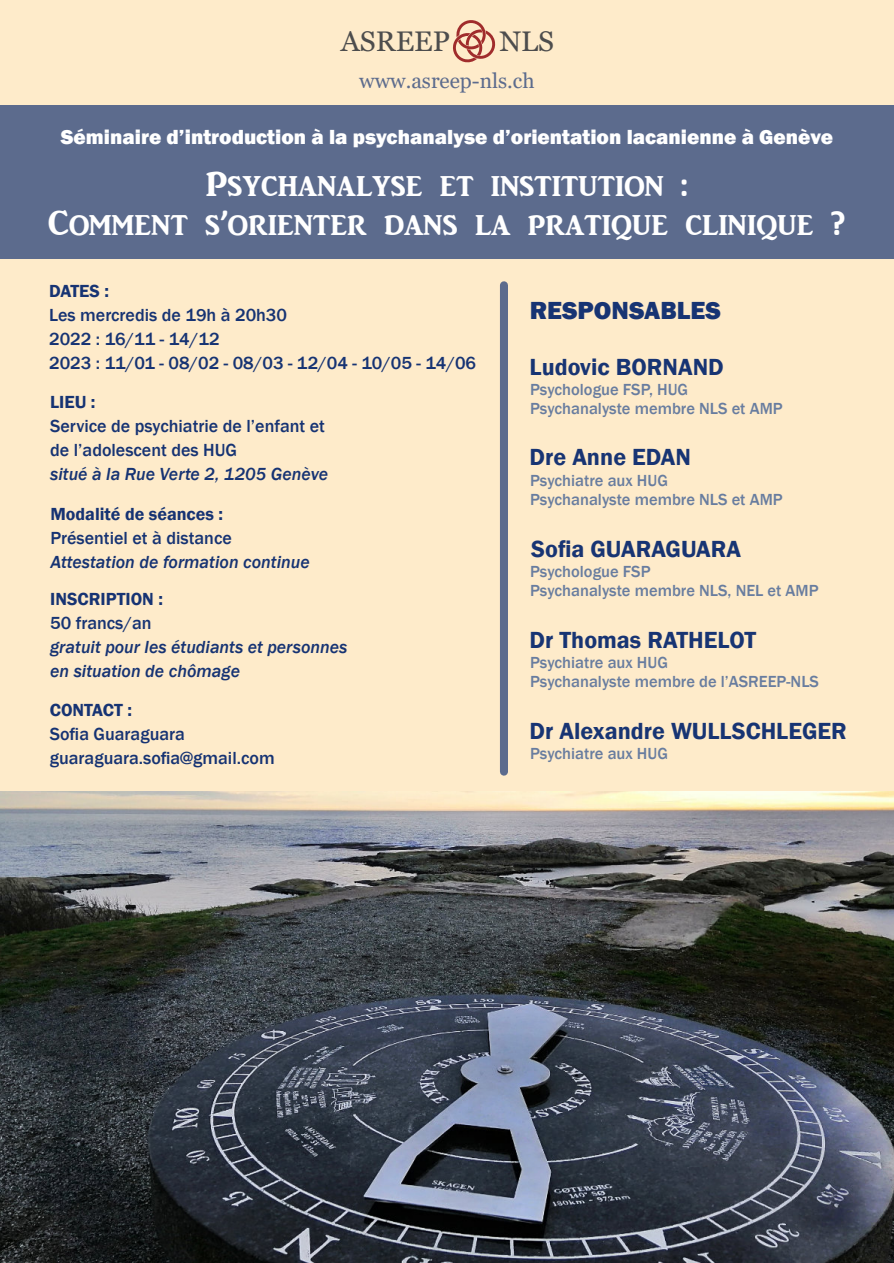
<style>
.page{position:relative;width:894px;height:1263px;background:#fff}
.page>*{position:absolute;margin:0;border:0;box-sizing:border-box;transform-origin:0 0}
.t1{font:36.45px/39px "ARJULIAN";color:#fff;text-align:center}
.t2{font:28.35px "Georgia";color:#4d4d4d}
.t3{font:800 25.5px "Franklin Gothic";color:#163373}
.t4{font:600 24px "Franklin Gothic";color:#163373}
.t5{font:800 21px "Franklin Gothic";color:#fff}
.t6{font:21px "Georgia";color:#5c6b8d}
.t7{font:500 18px/24px "Franklin Gothic";color:#163373}
.t8{font:italic 500 18px/24px "Franklin Gothic";color:#163373}
.t9{font:600 18px "Franklin Gothic";color:#163373}
.t10{font:500 16.5px/19.4px "Franklin Gothic";color:#677c9f}
</style>
<div class="page">
<img style="left:0;top:790px;width:894px;height:473px">
<div style="left:0;top:0;width:894px;height:790px;background:#feebca"></div>
<div style="left:0;top:106px;width:894px;height:153px;background:#5c6b8d"></div>
<svg style="left:453px;top:20px;width:43px;height:43px"></svg>
<div style="left:500px;top:285px;width:8px;height:487px;background:#5c6b8d"></div>
<h2 class="t2" style="left:341px;top:30px;width:111px">ASREEP</h2>
<h2 class="t2" style="left:499px;top:30px;width:56px">NLS</h2>
<p class="t6" style="left:359px;top:72px;width:177px">www.asreep-nls.ch</p>
<p class="t5" style="left:61px;top:129px;width:774px">Séminaire d’introduction à la psychanalyse d’orientation lacanienne à Genève</p>
<h1 class="t1" style="left:48px;top:164px;width:798px">Psychanalyse et institution :<br>Comment s’orienter dans la pratique clinique ?</h1>
<p class="t9" style="left:49px;top:285px;width:61px">DATES :</p>
<p class="t7" style="left:49px;top:305px;width:428px">Les mercredis de 19h à 20h30<br>2022 : 16/11 - 14/12<br>2023 : 11/01 - 08/02 - 08/03 - 12/04 - 10/05 - 14/06</p>
<p class="t9" style="left:50px;top:396px;width:47px">LIEU :</p>
<p class="t7" style="left:50px;top:416px;width:276px">Service de psychiatrie de l’enfant et de l’adolescent des HUG</p>
<p class="t8" style="left:50px;top:464px;width:279px">situé à la Rue Verte 2, 1205 Genève</p>
<p class="t9" style="left:50px;top:508px;width:174px">Modalité de séances :</p>
<p class="t7" style="left:50px;top:528px;width:183px">Présentiel et à distance</p>
<p class="t8" style="left:50px;top:552px;width:261px">Attestation de formation continue</p>
<p class="t9" style="left:50px;top:592px;width:114px">INSCRIPTION :</p>
<p class="t7" style="left:50px;top:612px;width:103px">50 francs/an</p>
<p class="t8" style="left:50px;top:636px;width:299px">gratuit pour les étudiants et personnes en situation de chômage</p>
<p class="t9" style="left:50px;top:704px;width:84px">CONTACT :</p>
<p class="t7" style="left:50px;top:724px;width:226px">Sofia Guaraguara guaraguara.sofia@gmail.com</p>
<h3 class="t3" style="left:529px;top:301px;width:193px">RESPONSABLES</h3>
<h3 class="t4" style="left:529px;top:358px;width:196px">Ludovic BORNAND</h3>
<p class="t10" style="left:530px;top:400px;width:254px">Psychanalyste membre NLS et AMP</p>
<p class="t10" style="left:530px;top:381px;width:160px">Psychologue FSP, HUG</p>
<h3 class="t4" style="left:529px;top:449px;width:163px">Dre Anne EDAN</h3>
<p class="t10" style="left:530px;top:472px;width:254px">Psychiatre aux HUG<br>Psychanalyste membre NLS et AMP</p>
<h3 class="t4" style="left:531px;top:540px;width:211px">Sofia GUARAGUARA</h3>
<p class="t10" style="left:530px;top:563px;width:290px">Psychologue FSP<br>Psychanalyste membre NLS, NEL et AMP</p>
<h3 class="t4" style="left:529px;top:631px;width:228px">Dr Thomas RATHELOT</h3>
<p class="t10" style="left:530px;top:654px;width:139px">Psychiatre aux HUG</p>
<p class="t10" style="left:530px;top:673px;width:290px">Psychanalyste membre de l’ASREEP-NLS</p>
<h3 class="t4" style="left:529px;top:722px;width:319px">Dr Alexandre WULLSCHLEGER</h3>
<p class="t10" style="left:530px;top:745px;width:139px">Psychiatre aux HUG</p>
</div>
